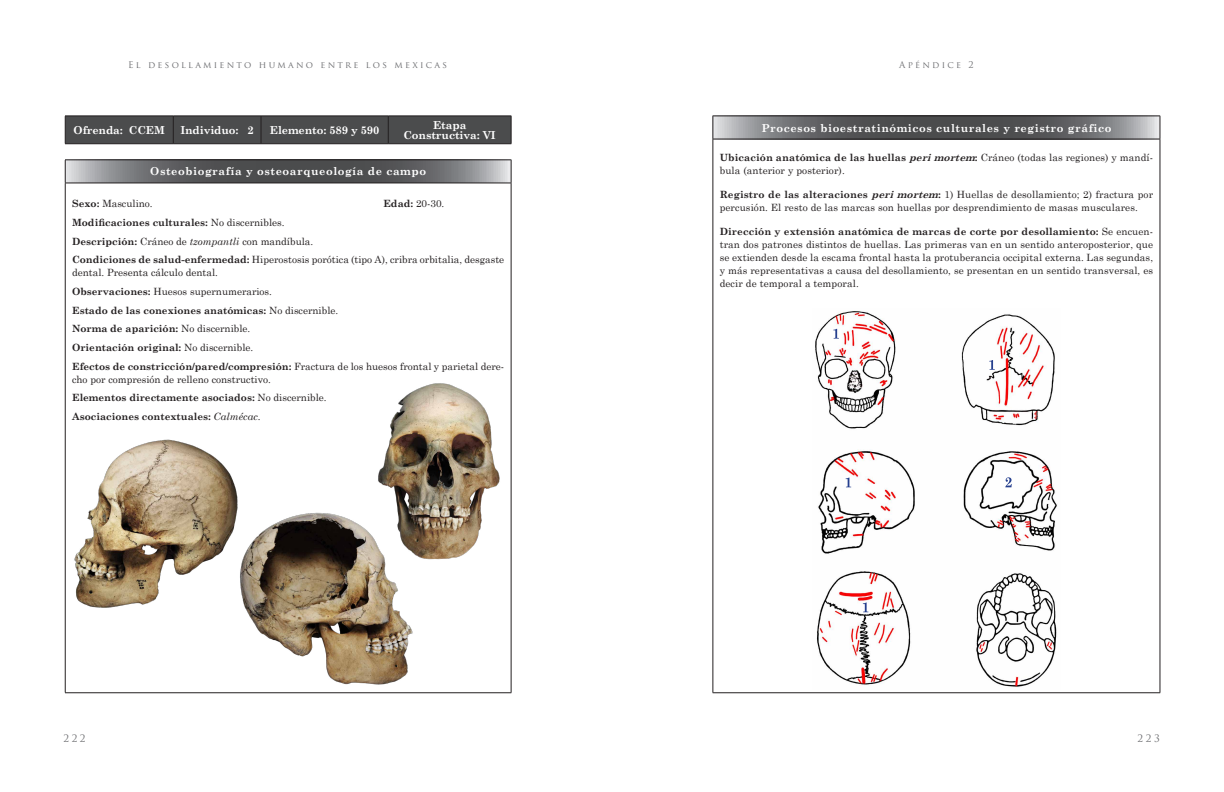
<style>
.page{position:relative;width:1224px;height:792px;background:#fff}
.page>*{position:absolute;margin:0;border:0;box-sizing:border-box;transform-origin:0 0}
.t1{font:700 11px "Century Schoolbook";letter-spacing:.05em;color:#fff}
.t2{font:700 11px/10px "Century Schoolbook";letter-spacing:-.01em;color:#fff;text-align:center}
.t3{font:10px/18.7px "Century Schoolbook";letter-spacing:.01em;color:#231f20}
.t4{font:700 10px/18.7px "Century Schoolbook";color:#231f20}
.t5{font:10px "Trajan Pro";letter-spacing:.25em;color:#6c6d70}
.t6{font:9px "Trajan Pro";letter-spacing:.25em;color:#6c6d70}
.s1{font-weight:700}
.s2{font-style:italic}
.s3{font-weight:400}
.s4{font-weight:400;font-style:italic}
.s5{font-weight:700;font-style:italic}
</style>
<div class="page">
<svg style="left:66px;top:161px;width:445px;height:22px;background:#6b6b6e"></svg>
<hr style="left:65px;top:160px;width:446px;height:1px;background:#231f20">
<svg style="left:65px;top:160px;width:1px;height:23px"></svg>
<svg style="left:511px;top:160px;width:1px;height:23px"></svg>
<hr style="left:65px;top:183px;width:446px;height:1px;background:#231f20">
<hr style="left:65px;top:183px;width:1px;height:510px;background:#231f20">
<hr style="left:511px;top:183px;width:1px;height:510px;background:#231f20">
<hr style="left:65px;top:693px;width:446px;height:1px;background:#231f20">
<svg style="left:714px;top:117px;width:446px;height:22px;background:#6b6c6e"></svg>
<hr style="left:713px;top:116px;width:447px;height:1px;background:#231f20">
<svg style="left:713px;top:116px;width:1px;height:23px"></svg>
<svg style="left:1160px;top:116px;width:1px;height:23px"></svg>
<hr style="left:713px;top:139px;width:447px;height:1px;background:#231f20">
<hr style="left:713px;top:139px;width:1px;height:554px;background:#231f20">
<hr style="left:1160px;top:139px;width:1px;height:554px;background:#231f20">
<hr style="left:713px;top:693px;width:447px;height:1px;background:#231f20">
<svg style="left:65px;top:116px;width:447px;height:28px;background:#49494a"></svg>
<hr style="left:65px;top:144px;width:108px;height:1px;background:#231f20">
<hr style="left:173px;top:144px;width:88px;height:1px;background:#231f20">
<hr style="left:261px;top:144px;width:127px;height:1px;background:#231f20">
<hr style="left:388px;top:144px;width:123px;height:1px;background:#231f20">
<img style="left:378px;top:383px;width:122px;height:177px">
<img style="left:74px;top:439px;width:164px;height:169px">
<img style="left:237px;top:511px;width:179px;height:174px">
<img style="left:815px;top:311px;width:242px;height:376px">
<svg style="left:863px;top:603px;width:5px;height:9px"></svg>
<svg style="left:833px;top:329px;width:6px;height:10px"></svg>
<svg style="left:846px;top:478px;width:5px;height:9px"></svg>
<svg style="left:989px;top:360px;width:6px;height:10px"></svg>
<svg style="left:1005px;top:477px;width:7px;height:10px"></svg>
<p class="t6" style="left:128px;top:59px;width:321px">El desollamiento humano entre los mexicas</p>
<p class="t6" style="left:899px;top:59px;width:76px">Apéndice 2</p>
<p class="t2" style="left:74px;top:125px;width:93px">Ofrenda: CCEM</p>
<p class="t2" style="left:180px;top:125px;width:75px">Individuo: 2</p>
<p class="t2" style="left:270px;top:125px;width:111px">Elemento: 589 y 590</p>
<p class="t2" style="left:404px;top:120px;width:94px">Etapa<br>Constructiva: VI</p>
<p class="t1" style="left:150px;top:165px;width:277px">Osteobiografía y osteoarqueología de campo</p>
<p class="t3" style="left:72px;top:194px;width:82px"><span class="s1">Sexo:</span> Masculino.</p>
<p class="t3" style="left:383px;top:194px;width:62px"><span class="s1">Edad:</span> 20-30.</p>
<p class="t3" style="left:72px;top:213px;width:434px"><span class="s1">Modificaciones culturales:</span> No discernibles.<br><span class="s1">Descripción:</span> Cráneo de <span class="s2">tzompantli</span> con mandíbula.<br><span class="s1">Condiciones de salud-enfermedad:</span> Hiperostosis porótica (tipo A), cribra orbitalia, desgaste</p>
<p class="t3" style="left:72px;top:263px;width:434px">dental. Presenta cálculo dental.<br><span class="s1">Observaciones:</span> Huesos supernumerarios.<br><span class="s1">Estado de las conexiones anatómicas:</span> No discernible.<br><span class="s1">Norma de aparición:</span> No discernible.<br><span class="s1">Orientación original:</span> No discernible.<br><span class="s1">Efectos de constricción/pared/compresión:</span> Fractura de los huesos frontal y parietal dere-</p>
<p class="t4" style="left:72px;top:370px;width:256px"><span class="s3">cho por compresión de relleno constructivo.<br></span>Elementos directamente asociados: <span class="s3">No discernible.<br></span>Asociaciones contextuales: <span class="s4">Calmécac</span><span class="s3">.</span></p>
<p class="t1" style="left:761px;top:121px;width:352px">Procesos bioestratinómicos culturales y registro gráfico</p>
<p class="t3" style="left:720px;top:150px;width:435px;line-height:13px"><span class="s1">Ubicación anatómica de las huellas</span> <span class="s5">perimortem</span><span class="s1">:</span> Cráneo (todas las regiones) y mandí&shy;bula (anterior y posterior).</p>
<p class="t3" style="left:720px;top:188px;width:435px;line-height:13px"><span class="s1">Registro de las alteraciones</span> <span class="s5">perimortem</span><span class="s1">:</span> 1) Huellas de desollamiento; 2) fractura por percusión. El resto de las marcas son huellas por desprendimiento de masas musculares.</p>
<p class="t3" style="left:720px;top:225px;width:435px;line-height:13px;text-align:justify"><span class="s1">Dirección y extensión anatómica de marcas de corte por desollamiento:</span> Se encuen&shy;tran dos patrones distintos de huellas. Las primeras van en un sentido anteroposterior, que se extienden desde la escama frontal hasta la protuberancia occipital externa. Las segundas, y más representativas a causa del desollamiento, se presentan en un sentido transversal, es decir de temporal a temporal.</p>
<p class="t5" style="left:63px;top:732px;width:24px">222</p>
<p class="t5" style="left:1138px;top:732px;width:24px">223</p>
</div>
